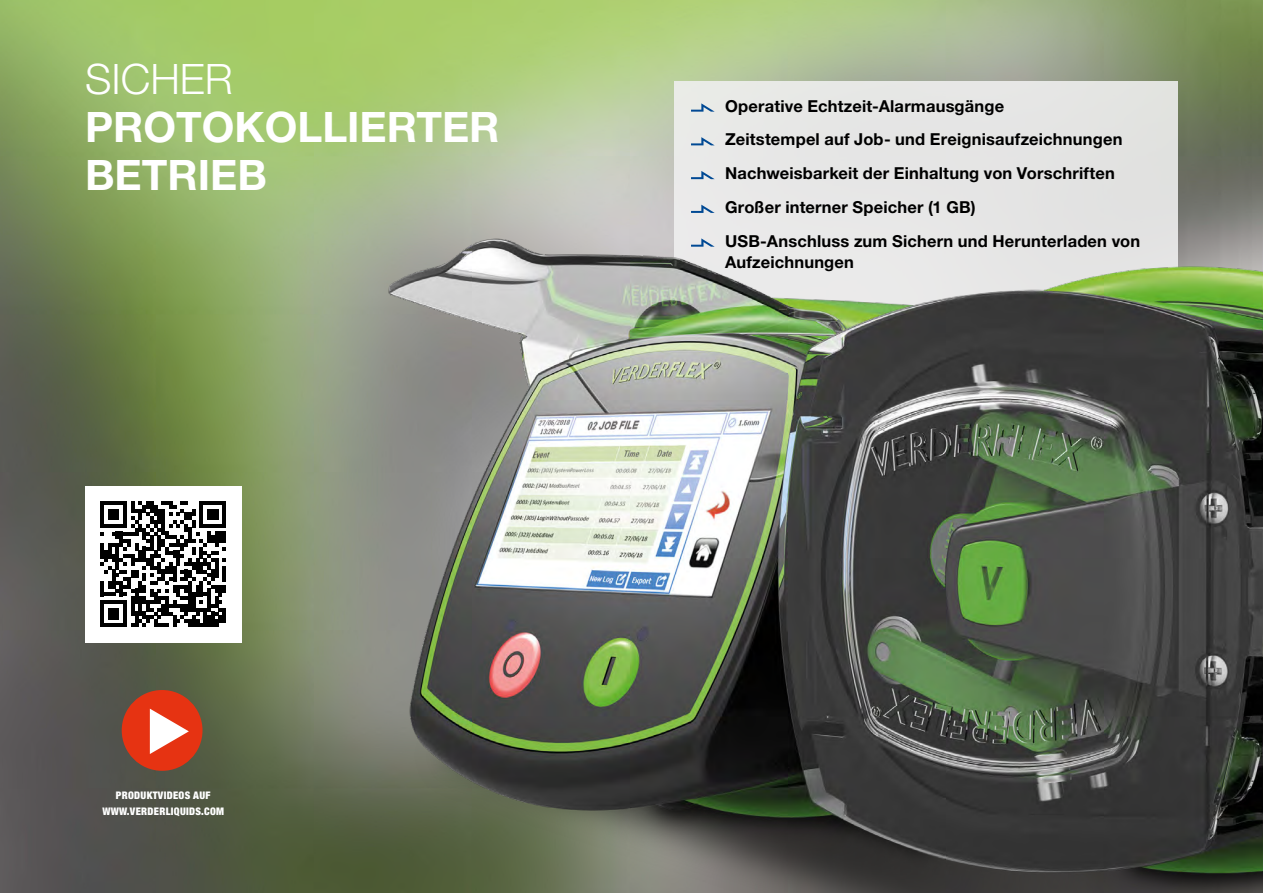
<style>
.page{position:relative;width:1263px;height:893px;background:#fff}
.page>*{position:absolute;margin:0;border:0;box-sizing:border-box;transform-origin:0 0}
.t1{font:700 42px/48px "Helvetica Neue LT Std";color:#fff}
.t2{font:300 42px "Helvetica Neue LT Std";color:#fff}
.t3{font:700 16.5px/33.8px "Helvetica Neue LT Std";letter-spacing:.01em;color:#000}
.t4{font:900 condensed 10.5px/15.1px "Helvetica Neue LT Std";letter-spacing:.03em;color:#fff;text-align:center}
</style>
<div class="page">
<img style="left:0;top:0;width:1263px;height:84px">
<img style="left:0;top:84px;width:1263px;height:809px">
<div style="left:122px;top:690px;width:81px;height:81px;background:#e63312;border-radius:50%"></div>
<svg style="left:150px;top:709px;width:39px;height:45px"></svg>
<div style="left:85px;top:486px;width:156px;height:156px;background:#fff"></div>
<svg style="left:100px;top:501px;width:126px;height:126px"></svg>
<h1 class="t2" style="left:85px;top:53px;width:149px">SICHER</h1>
<h1 class="t1" style="left:85px;top:102px;width:416px">PROTOKOLLIERTER<br>BETRIEB</h1>
<p class="t4" style="left:102px;top:788px;width:123px">PRODUKTVIDEOS AUF<br>WWW.VERDERLIQUIDS.COM</p>
<p class="t3" style="left:725px;top:89px;width:417px">Operative Echtzeit-Alarmausgänge<br>Zeitstempel auf Job- und Ereignisaufzeichnungen Nachweisbarkeit der Einhaltung von Vorschriften Großer interner Speicher (1 GB)<br>USB-Anschluss zum Sichern und Herunterladen von</p>
<p class="t3" style="left:725px;top:245px;width:130px">Aufzeichnungen</p>
</div>
